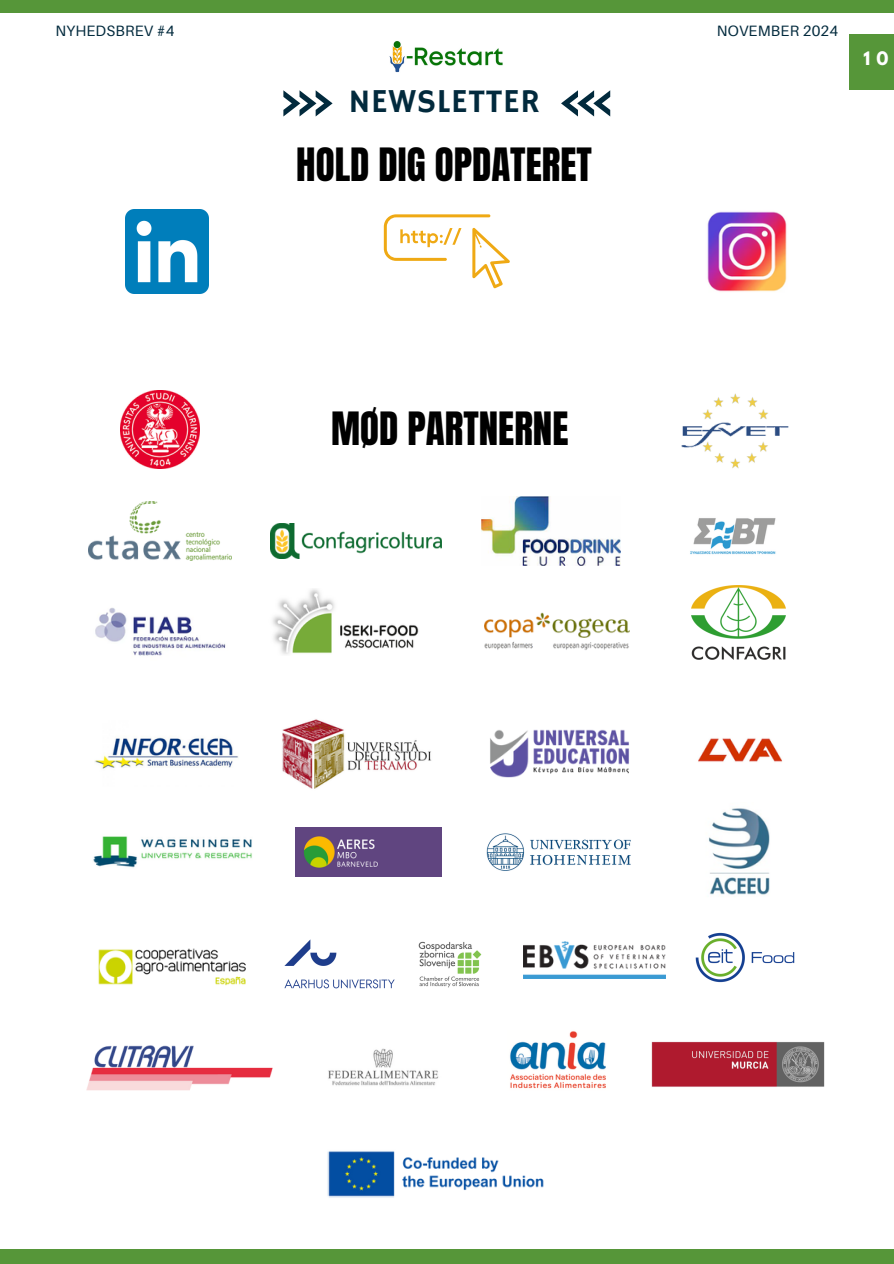
<style>
.page{position:relative;width:894px;height:1264px;background:#fff}
.page>*{position:absolute;margin:0;border:0;box-sizing:border-box;transform-origin:0 0}
.t1{font:39px "Anton";color:#000}
.t2{font:33.3px "Hammersmith One";letter-spacing:.02em;color:#022a3d}
.t3{font:700 16.5px "League Spartan";color:#fff}
.t4{font:15px "Aileron";letter-spacing:.015em;color:#022a3d}
</style>
<div class="page">
<div style="left:0;top:0;width:893px;height:12px;background:#569639"></div>
<div style="left:0;top:1249px;width:893px;height:14px;background:#569639"></div>
<div style="left:849px;top:34px;width:44px;height:55px;background:#569639"></div>
<img style="left:389px;top:41px;width:114px;height:32px">
<img style="left:707px;top:211px;width:80px;height:81px">
<img style="left:125px;top:210px;width:83px;height:83px">
<svg style="left:384px;top:214px;width:126px;height:74px"></svg>
<img style="left:121px;top:390px;width:79px;height:79px">
<img style="left:270px;top:524px;width:171px;height:35px">
<img style="left:484px;top:612px;width:144px;height:38px">
<img style="left:481px;top:496px;width:139px;height:69px">
<img style="left:695px;top:932px;width:100px;height:51px">
<img style="left:272px;top:589px;width:147px;height:66px">
<img style="left:93px;top:836px;width:159px;height:32px">
<img style="left:284px;top:939px;width:110px;height:49px">
<img style="left:295px;top:827px;width:146px;height:49px">
<img style="left:282px;top:719px;width:150px;height:70px">
<img style="left:486px;top:833px;width:145px;height:38px">
<img style="left:651px;top:1041px;width:173px;height:46px">
<img style="left:95px;top:737px;width:144px;height:32px">
<img style="left:698px;top:738px;width:84px;height:24px">
<img style="left:89px;top:501px;width:143px;height:60px">
<img style="left:490px;top:729px;width:139px;height:48px">
<img style="left:708px;top:808px;width:62px;height:87px">
<img style="left:681px;top:393px;width:107px;height:76px">
<img style="left:523px;top:941px;width:142px;height:37px">
<img style="left:510px;top:1031px;width:96px;height:58px">
<img style="left:95px;top:608px;width:131px;height:48px">
<img style="left:690px;top:518px;width:86px;height:37px">
<img style="left:418px;top:941px;width:64px;height:47px">
<img style="left:328px;top:1048px;width:111px;height:38px">
<img style="left:87px;top:1045px;width:186px;height:46px">
<img style="left:691px;top:585px;width:93px;height:74px">
<img style="left:98px;top:948px;width:148px;height:38px">
<img style="left:327px;top:1151px;width:217px;height:47px">
<svg style="left:283px;top:90px;width:49px;height:26px"></svg>
<svg style="left:561px;top:90px;width:49px;height:26px"></svg>
<p class="t4" style="left:55px;top:21px;width:121px">NYHEDSBREV #4</p>
<p class="t4" style="left:716px;top:21px;width:123px">NOVEMBER 2024</p>
<p class="t2" style="left:348px;top:81px;width:193px">NEWSLETTER</p>
<p class="t1" style="left:296px;top:136px;width:297px">HOLD DIG OPDATERET</p>
<p class="t3" style="left:863px;top:51px;width:27px">1 0</p>
<h2 class="t1" style="left:331px;top:401px;width:239px">MØD PARTNERNE</h2>
</div>
